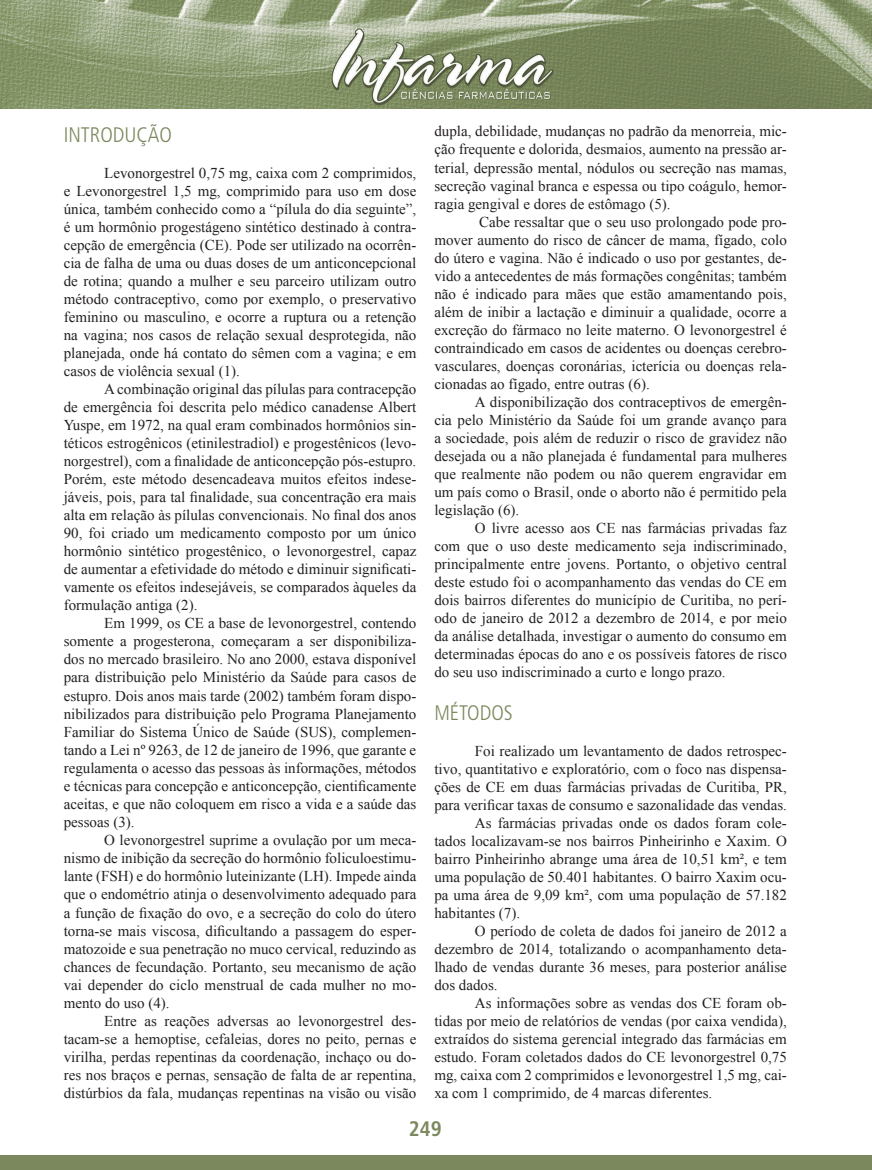
<style>
.page{position:relative;width:872px;height:1170px;background:#fff}
.page>*{position:absolute;margin:0;border:0;box-sizing:border-box;transform-origin:0 0}
.t1{font:300 condensed 21px "Frutiger";color:#7b885d}
.t2{font:700 condensed 21px "Frutiger LT Std";color:#7b885d}
.t3{font:15px/18px "Times New Roman";color:#231f20;text-align:justify}
</style>
<div class="page">
<img style="left:0;top:0;width:872px;height:108px">
<div style="left:0;top:1154px;width:872px;height:15px;background:#7b885d"></div>
<h1 class="t1" style="left:64px;top:123px;width:110px">INTRODUÇÃO</h1>
<p class="t3" style="left:64px;top:164px;width:354px;text-indent:41px">Levonorgestrel 0,75 mg, caixa com 2 comprimidos, e Levonorgestrel 1,5 mg, comprimido para uso em dose única, também conhecido como a “pílula do dia seguinte”, é um hormônio progestágeno sintético destinado à contra&shy;cepção de emergência (CE). Pode ser utilizado na ocorrên&shy;cia de falha de uma ou duas doses de um anticoncepcional de rotina; quando a mulher e seu parceiro utilizam outro método contraceptivo, como por exemplo, o preservativo feminino ou masculino, e ocorre a ruptura ou a retenção na vagina; nos casos de relação sexual desprotegida, não planejada, onde há contato do sêmen com a vagina; e em casos de violência sexual (1).</p>
<p class="t3" style="left:64px;top:380px;width:354px;text-indent:40px">A combinação original das pílulas para contracepção de emergência foi descrita pelo médico canadense Albert Yuspe, em 1972, na qual eram combinados hormônios sin&shy;téticos estrogênicos (etinilestradiol) e progestênicos (levo&shy;norgestrel), com a finalidade de anticoncepção pós-estupro.<br>Porém, este método desencadeava muitos efeitos indese&shy;jáveis, pois, para tal finalidade, sua concentração era mais alta em relação às pílulas convencionais. No final dos anos 90, foi criado um medicamento composto por um único hormônio sintético progestênico, o levonorgestrel, capaz de aumentar a efetividade do método e diminuir significati&shy;vamente os efeitos indesejáveis, se comparados àqueles da formulação antiga (2).</p>
<p class="t3" style="left:64px;top:614px;width:354px;text-indent:40px">Em 1999, os CE a base de levonorgestrel, contendo somente a progesterona, começaram a ser disponibiliza&shy;dos no mercado brasileiro. No ano 2000, estava disponível para distribuição pelo Ministério da Saúde para casos de estupro. Dois anos mais tarde (2002) também foram dispo&shy;nibilizados para distribuição pelo Programa Planejamento Familiar do Sistema Único de Saúde (SUS), complemen&shy;tando a Lei nº 9263, de 12 de janeiro de 1996, que garante e regulamenta o acesso das pessoas às informações, métodos e técnicas para concepção e anticoncepção, cientificamente aceitas, e que não coloquem em risco a vida e a saúde das pessoas (3).</p>
<p class="t3" style="left:64px;top:830px;width:354px;text-indent:40px">O levonorgestrel suprime a ovulação por um meca&shy;nismo de inibição da secreção do hormônio foliculoestimu&shy;lante (FSH) e do hormônio luteinizante (LH). Impede ainda que o endométrio atinja o desenvolvimento adequado para a função de fixação do ovo, e a secreção do colo do útero torna-se mais viscosa, dificultando a passagem do esper&shy;matozoide e sua penetração no muco cervical, reduzindo as chances de fecundação. Portanto, seu mecanismo de ação vai depender do ciclo menstrual de cada mulher no mo&shy;mento do uso (4).</p>
<p class="t3" style="left:64px;top:1011px;width:354px;text-indent:41px">Entre as reações adversas ao levonorgestrel des&shy;tacam-se a hemoptise, cefaleias, dores no peito, pernas e virilha, perdas repentinas da coordenação, inchaço ou do&shy;res nos braços e pernas, sensação de falta de ar repentina, distúrbios da fala, mudanças repentinas na visão ou visão</p>
<p class="t3" style="left:434px;top:122px;width:354px">dupla, debilidade, mudanças no padrão da menorreia, mic&shy;ção frequente e dolorida, desmaios, aumento na pressão ar&shy;terial, depressão mental, nódulos ou secreção nas mamas, secreção vaginal branca e espessa ou tipo coágulo, hemor&shy;ragia gengival e dores de estômago (5).</p>
<p class="t3" style="left:434px;top:212px;width:354px;text-indent:45px">Cabe ressaltar que o seu uso prolongado pode pro&shy;mover aumento do risco de câncer de mama, fígado, colo do útero e vagina. Não é indicado o uso por gestantes, de&shy;vido a antecedentes de más formações congênitas; também não é indicado para mães que estão amamentando pois, além de inibir a lactação e diminuir a qualidade, ocorre a excreção do fármaco no leite materno. O levonorgestrel é contraindicado em casos de acidentes ou doenças cerebro&shy;vasculares, doenças coronárias, icterícia ou doenças rela&shy;cionadas ao fígado, entre outras (6).</p>
<p class="t3" style="left:434px;top:392px;width:354px;text-indent:40px">A disponibilização dos contraceptivos de emergên&shy;cia pelo Ministério da Saúde foi um grande avanço para a sociedade, pois além de reduzir o risco de gravidez não desejada ou a não planejada é fundamental para mulheres que realmente não podem ou não querem engravidar em um país como o Brasil, onde o aborto não é permitido pela legislação (6).</p>
<p class="t3" style="left:434px;top:518px;width:354px;text-indent:40px">O livre acesso aos CE nas farmácias privadas faz com que o uso deste medicamento seja indiscriminado, principalmente entre jovens. Portanto, o objetivo central deste estudo foi o acompanhamento das vendas do CE em dois bairros diferentes do município de Curitiba, no perí&shy;odo de janeiro de 2012 a dezembro de 2014, e por meio da análise detalhada, investigar o aumento do consumo em determinadas épocas do ano e os possíveis fatores de risco do seu uso indiscriminado a curto e longo prazo.</p>
<h1 class="t1" style="left:434px;top:700px;width:80px">MÉTODOS</h1>
<p class="t3" style="left:475px;top:741px;width:313px">Foi realizado um levantamento de dados retrospec-</p>
<p class="t3" style="left:434px;top:759px;width:354px">tivo, quantitativo e exploratório, com o foco nas dispensa-</p>
<p class="t3" style="left:434px;top:777px;width:354px">ções de CE em duas farmácias privadas de Curitiba, PR,</p>
<p class="t3" style="left:434px;top:795px;width:354px">para verificar taxas de consumo e sazonalidade das vendas.</p>
<p class="t3" style="left:475px;top:813px;width:313px">As farmácias privadas onde os dados foram cole-</p>
<p class="t3" style="left:434px;top:831px;width:354px">tados localizavam-se nos bairros Pinheirinho e Xaxim. O</p>
<p class="t3" style="left:434px;top:849px;width:354px">bairro Pinheirinho abrange uma área de 10,51 km², e tem</p>
<p class="t3" style="left:434px;top:867px;width:354px">uma população de 50.401 habitantes. O bairro Xaxim ocu-</p>
<p class="t3" style="left:434px;top:885px;width:354px">pa uma área de 9,09 km², com uma população de 57.182</p>
<p class="t3" style="left:434px;top:903px;width:87px">habitantes (7).</p>
<p class="t3" style="left:475px;top:921px;width:313px">O período de coleta de dados foi janeiro de 2012 a</p>
<p class="t3" style="left:434px;top:939px;width:354px">dezembro de 2014, totalizando o acompanhamento deta-</p>
<p class="t3" style="left:434px;top:957px;width:354px">lhado de vendas durante 36 meses, para posterior análise</p>
<p class="t3" style="left:434px;top:975px;width:65px">dos dados.</p>
<p class="t3" style="left:475px;top:993px;width:313px">As informações sobre as vendas dos CE foram ob-</p>
<p class="t3" style="left:434px;top:1011px;width:354px">tidas por meio de relatórios de vendas (por caixa vendida),</p>
<p class="t3" style="left:434px;top:1029px;width:354px">extraídos do sistema gerencial integrado das farmácias em</p>
<p class="t3" style="left:434px;top:1047px;width:354px">estudo. Foram coletados dados do CE levonorgestrel 0,75</p>
<p class="t3" style="left:434px;top:1065px;width:354px">mg, caixa com 2 comprimidos e levonorgestrel 1,5 mg, cai-</p>
<p class="t3" style="left:434px;top:1083px;width:279px">xa com 1 comprimido, de 4 marcas diferentes.</p>
<h1 class="t2" style="left:409px;top:1116px;width:34px">249</h1>
</div>
